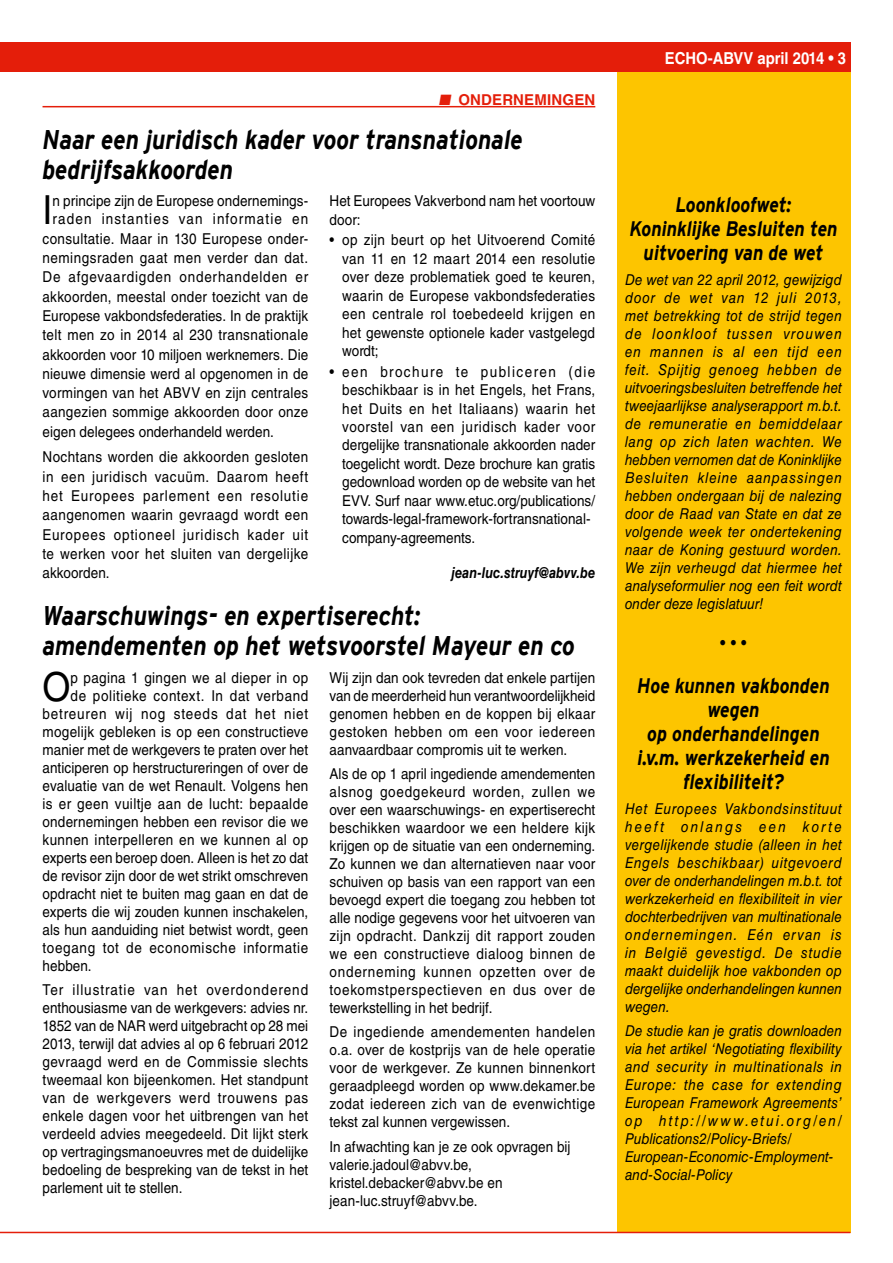
<style>
.page{position:relative;width:893px;height:1263px;background:#fff}
.page>*{position:absolute;margin:0;border:0;box-sizing:border-box;transform-origin:0 0}
.t1{font:40.05px "Helvetica LT Std";color:#000;scale:.9 1}
.t2{font:italic 700 27px/30px "Interstate";color:#000;scale:.85 1}
.t3{font:italic 700 21px/24px "Interstate";color:#000;text-align:center;scale:.85 1}
.t4{font:700 16.5px "Helvetica LT Std";color:#fff;scale:.9 1}
.t5{font:15px/18px "Helvetica LT Std";letter-spacing:.01em;color:#000;text-align:justify;scale:.9 1}
.t6{font:italic 15px/18px "Helvetica LT Std";letter-spacing:.005em;color:#000;text-align:justify;scale:.9 1}
.t7{font:15px "Helvetica LT Std";letter-spacing:.03em;color:#000;scale:.9 1}
.t8{font:15px "Helvetica LT Std";letter-spacing:.035em;color:#000;scale:.9 1}
.t9{font:15px "Helvetica LT Std";letter-spacing:.06em;color:#000;scale:.9 1}
.t10{font:15px "Helvetica LT Std";letter-spacing:.05em;color:#000;scale:.9 1}
.t11{font:15px "Helvetica LT Std";letter-spacing:.04em;color:#000;scale:.9 1}
.t12{font:15px "Helvetica LT Std";letter-spacing:.085em;color:#000;scale:.9 1}
.t13{font:italic 700 15px "Helvetica LT Std";letter-spacing:.005em;color:#000;scale:.85 1}
.t14{font:700 15px "Helvetica LT Std";letter-spacing:.01em;color:#e41e0a}
</style>
<div class="page">
<div style="left:0;top:43px;width:850px;height:29px;background:#e41e0a"></div>
<div style="left:617px;top:72px;width:233px;height:1161px;background:#fdc500"></div>
<hr style="left:0;top:1232px;width:850px;height:1px;background:#e41e0a">
<hr style="left:43px;top:106px;width:552px;height:1px;background:#e41e0a">
<p class="t14" style="left:439px;top:90px;width:158px">■ ONDERNEMINGEN</p>
<h2 class="t2" style="left:43px;top:124px;width:566px">Naar een juridisch kader voor transnationale bedrijfsakkoorden</h2>
<h1 class="t1" style="left:43px;top:187px;width:13px">I</h1>
<p class="t5" style="left:53px;top:192px;width:286px">n principe zijn de Europese ondernemings-</p>
<p class="t5" style="left:330px;top:192px;width:297px;line-height:18.5px">Het Europees Vakverbond nam het voortouw door:</p>
<p class="t5" style="left:342px;top:231px;width:283px;line-height:18.5px;text-indent:-13px">• op zijn beurt op het Uitvoerend Comité van 11 en 12 maart 2014 een resolutie over deze problematiek goed te keuren, waarin de Europese vakbondsfederaties een centrale rol toebedeeld krijgen en het gewenste optionele kader vastgelegd wordt;</p>
<p class="t5" style="left:342px;top:362px;width:283px;line-height:18.5px;text-align:left;text-indent:-13px">• een brochure te publiceren (die beschikbaar is in het Engels, het Frans, het Duits en het Italiaans) waarin het voorstel van een juridisch kader voor dergelijke transnationale akkoorden nader toegelicht wordt. Deze brochure kan gratis gedownload worden op de website van het EVV. Surf naar www.etuc.org/publications/ towards-legal-framework-fortransnational&shy;company-agreements.</p>
<p class="t13" style="left:451px;top:564px;width:171px">jean-luc.struyf@abvv.be</p>
<p class="t12" style="left:53px;top:210px;width:286px">raden instanties van informatie en</p>
<p class="t5" style="left:43px;top:229px;width:297px">consultatie. Maar in 130 Europese onder-</p>
<p class="t8" style="left:43px;top:249px;width:297px">nemingsraden gaat men verder dan dat.</p>
<p class="t9" style="left:43px;top:268px;width:297px">De afgevaardigden onderhandelden er</p>
<p class="t5" style="left:43px;top:287px;width:297px">akkoorden, meestal onder toezicht van de</p>
<p class="t5" style="left:43px;top:307px;width:297px">Europese vakbondsfederaties. In de praktijk</p>
<p class="t7" style="left:43px;top:326px;width:297px">telt men zo in 2014 al 230 transnationale</p>
<p class="t5" style="left:43px;top:345px;width:297px">akkoorden voor 10 miljoen werknemers. Die</p>
<p class="t5" style="left:43px;top:365px;width:297px">nieuwe dimensie werd al opgenomen in de</p>
<p class="t5" style="left:43px;top:384px;width:297px">vormingen van het ABVV en zijn centrales</p>
<p class="t5" style="left:43px;top:403px;width:297px">aangezien sommige akkoorden door onze</p>
<p class="t5" style="left:43px;top:422px;width:259px">eigen delegees onderhandeld werden.</p>
<p class="t5" style="left:43px;top:447px;width:297px;line-height:19.4px">Nochtans worden die akkoorden gesloten in een juridisch vacuüm. Daarom heeft het Europees parlement een resolutie aangenomen waarin gevraagd wordt een Europees optioneel juridisch kader uit te werken voor het sluiten van dergelijke akkoorden.</p>
<h2 class="t2" style="left:43px;top:601px;width:628px">Waarschuwings- en expertiserecht: amendementen op het wetsvoorstel Mayeur en co</h2>
<h1 class="t1" style="left:43px;top:663px;width:33px">O</h1>
<p class="t5" style="left:71px;top:668px;width:266px">p pagina 1 gingen we al dieper in op</p>
<p class="t5" style="left:330px;top:668px;width:297px">Wij zijn dan ook tevreden dat enkele partijen van de meerderheid hun verantwoordelijkheid genomen hebben en de koppen bij elkaar gestoken hebben om een voor iedereen aanvaardbaar compromis uit te werken.</p>
<p class="t5" style="left:330px;top:765px;width:297px">Als de op 1 april ingediende amendementen alsnog goedgekeurd worden, zullen we over een waarschuwings- en expertiserecht beschikken waardoor we een heldere kijk krijgen op de situatie van een onderneming.<br>Zo kunnen we dan alternatieven naar voor schuiven op basis van een rapport van een bevoegd expert die toegang zou hebben tot alle nodige gegevens voor het uitvoeren van zijn opdracht. Dankzij dit rapport zouden we een constructieve dialoog binnen de onderneming kunnen opzetten over de toekomstperspectieven en dus over de tewerkstelling in het bedrijf.</p>
<p class="t5" style="left:330px;top:1023px;width:297px">De ingediende amendementen handelen o.a. over de kostprijs van de hele operatie voor de werkgever. Ze kunnen binnenkort geraadpleegd worden op www.dekamer.be zodat iedereen zich van de evenwichtige tekst zal kunnen vergewissen.</p>
<p class="t5" style="left:330px;top:1137px;width:269px;text-align:left">In afwachting kan je ze ook opvragen bij valerie.jadoul@abvv.be, kristel.debacker@abvv.be en jean-luc.struyf@abvv.be.</p>
<p class="t11" style="left:71px;top:687px;width:266px">de politieke context. In dat verband</p>
<p class="t9" style="left:43px;top:705px;width:297px">betreuren wij nog steeds dat het niet</p>
<p class="t5" style="left:43px;top:722px;width:297px">mogelijk gebleken is op een constructieve</p>
<p class="t5" style="left:43px;top:740px;width:297px">manier met de werkgevers te praten over het</p>
<p class="t5" style="left:43px;top:758px;width:297px">anticiperen op herstructureringen of over de</p>
<p class="t5" style="left:43px;top:776px;width:297px">evaluatie van de wet Renault. Volgens hen</p>
<p class="t8" style="left:43px;top:795px;width:297px">is er geen vuiltje aan de lucht: bepaalde</p>
<p class="t5" style="left:43px;top:812px;width:297px">ondernemingen hebben een revisor die we</p>
<p class="t7" style="left:43px;top:831px;width:297px">kunnen interpelleren en we kunnen al op</p>
<p class="t5" style="left:43px;top:848px;width:297px">experts een beroep doen. Alleen is het zo dat</p>
<p class="t5" style="left:43px;top:866px;width:297px">de revisor zijn door de wet strikt omschreven</p>
<p class="t5" style="left:43px;top:884px;width:297px">opdracht niet te buiten mag gaan en dat de</p>
<p class="t5" style="left:43px;top:902px;width:297px">experts die wij zouden kunnen inschakelen,</p>
<p class="t5" style="left:43px;top:920px;width:297px">als hun aanduiding niet betwist wordt, geen</p>
<p class="t10" style="left:43px;top:939px;width:297px">toegang tot de economische informatie</p>
<p class="t5" style="left:43px;top:956px;width:56px">hebben.</p>
<p class="t5" style="left:43px;top:981px;width:297px">Ter illustratie van het overdonderend enthousiasme van de werkgevers: advies nr.<br>1852 van de NAR werd uitgebracht op 28 mei 2013, terwijl dat advies al op 6 februari 2012 gevraagd werd en de Commissie slechts tweemaal kon bijeenkomen. Het standpunt van de werkgevers werd trouwens pas enkele dagen voor het uitbrengen van het verdeeld advies meegedeeld. Dit lijkt sterk op vertragingsmanoeuvres met de duidelijke bedoeling de bespreking van de tekst in het parlement uit te stellen.</p>
<p class="t4" style="left:665px;top:48px;width:203px">ECHO-ABVV april 2014 • 3</p>
<h3 class="t3" style="left:629px;top:193px;width:246px">Loonkloofwet:<br>Koninklijke Besluiten ten uitvoering van de wet</h3>
<p class="t6" style="left:625px;top:270px;width:242px">De wet van 22 april 2012, gewijzigd door de wet van 12 juli 2013, met betrekking tot de strijd tegen de loonkloof tussen vrouwen en mannen is al een tijd een feit. Spijtig genoeg hebben de uitvoeringsbesluiten betreffende het tweejaarlijkse analyserapport m.b.t. de remuneratie en bemiddelaar lang op zich laten wachten. We hebben vernomen dat de Koninklijke Besluiten kleine aanpassingen hebben ondergaan bij de nalezing door de Raad van State en dat ze volgende week ter ondertekening naar de Koning gestuurd worden.<br>We zijn verheugd dat hiermee het analyseformulier nog een feit wordt onder deze legislatuur!</p>
<p class="t6" style="left:720px;top:634px;width:32px">• • •</p>
<h3 class="t3" style="left:637px;top:674px;width:228px">Hoe kunnen vakbonden wegen<br>op onderhandelingen i.v.m. werkzekerheid en flexibiliteit?</h3>
<p class="t6" style="left:625px;top:799px;width:242px">Het Europees Vakbondsinstituut heeft onlangs een korte vergelijkende studie (alleen in het Engels beschikbaar) uitgevoerd over de onderhandelingen m.b.t. tot werkzekerheid en flexibiliteit in vier dochterbedrijven van multinationale ondernemingen. Eén ervan is in België gevestigd. De studie maakt duidelijk hoe vakbonden op dergelijke onderhandelingen kunnen wegen.</p>
<p class="t6" style="left:625px;top:1022px;width:242px;text-align:left">De studie kan je gratis downloaden via het artikel ‘Negotiating flexibility and security in multinationals in<br>Europe: the case for extending<br>European Framework Agreements’ op http://www.etui.org/en/<br>Publications2/Policy-Briefs/<br>European-Economic-Employment&shy;and-Social-Policy</p>
</div>
